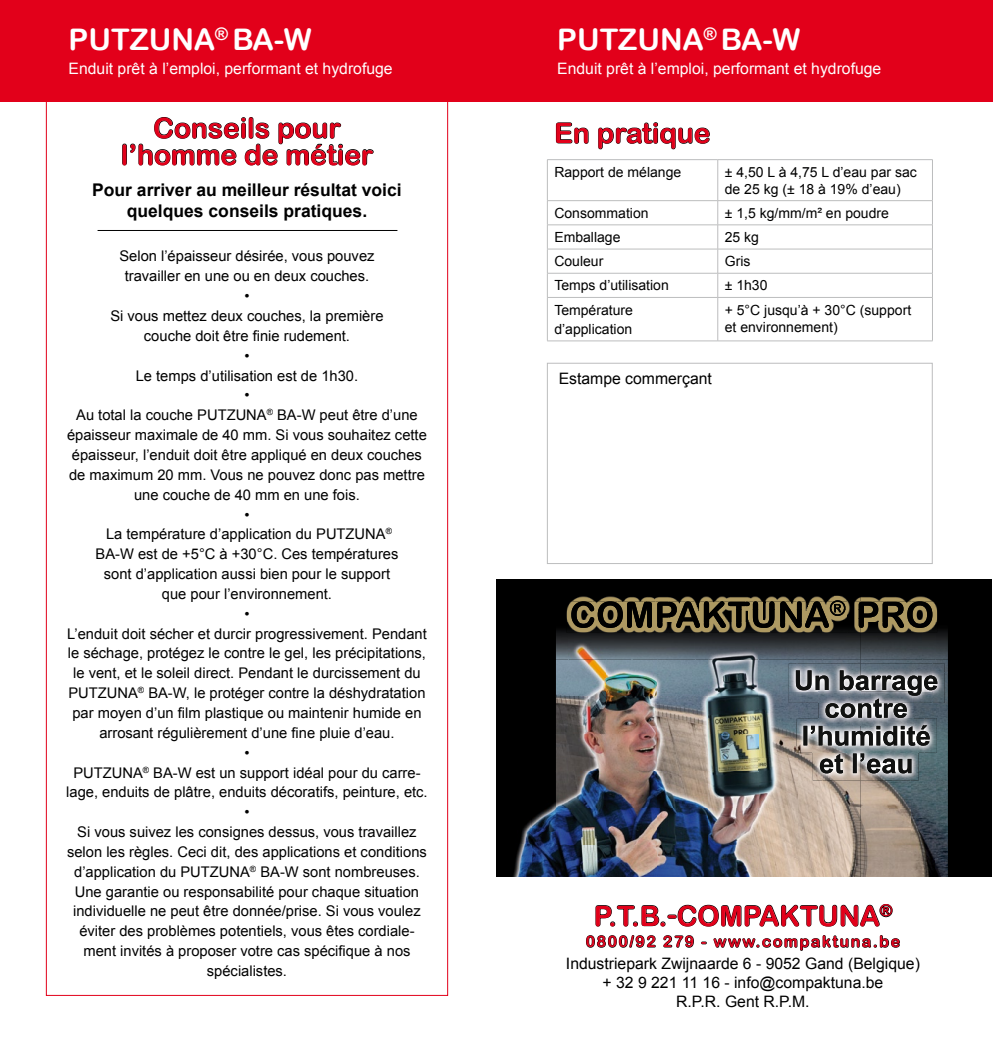
<style>
.page{position:relative;width:993px;height:1042px;background:#fff}
.page>*{position:absolute;margin:0;border:0;box-sizing:border-box;transform-origin:0 0}
.t1{font:29.75px "Arial Rounded MT Bold";color:#fff}
.t2{font:28px/26.6px "Arial Rounded MT Bold";color:#e2001a;text-align:center}
.t3{font:700 17.5px/21px "Arial";color:#000;text-align:center}
.t4{font:15.75px/18.9px "Arial";color:#000;text-align:center}
.t5{font:15.75px "Arial";color:#fff}
.t6{font:15.75px "Arial Rounded MT Bold";letter-spacing:.1em;color:#e2001a}
.t7{font:14.7px/19.8px "Arial";color:#000;text-align:center}
.t8{font:14px/16.8px "Arial";color:#000}
</style>
<div class="page">
<div style="left:0;top:0;width:992px;height:101px;background:#e2001a"></div>
<svg style="left:122px;top:117px;width:252px;height:49px"></svg>
<svg style="left:556px;top:122px;width:33px;height:22px"></svg>
<svg style="left:598px;top:122px;width:112px;height:28px"></svg>
<hr style="left:547px;top:159px;width:170px;height:1px;background:#bcbdbe">
<hr style="left:547px;top:160px;width:1px;height:40px;background:#bcbdbe">
<hr style="left:717px;top:159px;width:215px;height:1px;background:#bcbdbe">
<hr style="left:717px;top:160px;width:1px;height:40px;background:#bcbdbe">
<hr style="left:931px;top:160px;width:1px;height:40px;background:#bcbdbe">
<hr style="left:547px;top:200px;width:170px;height:1px;background:#bcbdbe">
<hr style="left:717px;top:200px;width:215px;height:1px;background:#bcbdbe">
<hr style="left:547px;top:225px;width:170px;height:1px;background:#bcbdbe">
<hr style="left:717px;top:225px;width:215px;height:1px;background:#bcbdbe">
<hr style="left:547px;top:249px;width:170px;height:1px;background:#bcbdbe">
<hr style="left:717px;top:249px;width:215px;height:1px;background:#bcbdbe">
<hr style="left:547px;top:273px;width:170px;height:1px;background:#bcbdbe">
<svg style="left:547px;top:201px;width:1px;height:96px"></svg>
<hr style="left:717px;top:273px;width:215px;height:1px;background:#bcbdbe">
<svg style="left:717px;top:201px;width:1px;height:96px"></svg>
<hr style="left:547px;top:297px;width:170px;height:1px;background:#bcbdbe">
<hr style="left:547px;top:298px;width:1px;height:43px;background:#bcbdbe">
<hr style="left:717px;top:297px;width:215px;height:1px;background:#bcbdbe">
<hr style="left:717px;top:298px;width:1px;height:43px;background:#bcbdbe">
<hr style="left:931px;top:298px;width:1px;height:43px;background:#bcbdbe">
<hr style="left:547px;top:341px;width:170px;height:1px;background:#bcbdbe">
<hr style="left:717px;top:341px;width:215px;height:1px;background:#bcbdbe">
<hr style="left:97px;top:230px;width:300px;height:1px;background:#000">
<div style="left:547px;top:363px;width:385px;height:201px;border:1px solid #bcbdbe"></div>
<svg style="left:595px;top:904px;width:297px;height:23px"></svg>
<svg style="left:586px;top:935px;width:70px;height:13px"></svg>
<svg style="left:663px;top:935px;width:31px;height:13px"></svg>
<svg style="left:701px;top:941px;width:5px;height:4px"></svg>
<svg style="left:713px;top:935px;width:186px;height:16px"></svg>
<div style="left:496px;top:579px;width:494px;height:298px;background:#000"></div>
<img style="left:796px;top:659px;width:151px;height:13px">
<img style="left:935px;top:672px;width:12px;height:205px">
<img style="left:910px;top:753px;width:25px;height:124px">
<img style="left:822px;top:780px;width:88px;height:97px">
<img style="left:947px;top:630px;width:1px;height:29px">
<img style="left:935px;top:606px;width:12px;height:53px">
<img style="left:568px;top:625px;width:367px;height:34px">
<img style="left:860px;top:596px;width:76px;height:36px">
<img style="left:796px;top:663px;width:136px;height:7px">
<img style="left:932px;top:663px;width:12px;height:40px">
<img style="left:796px;top:718px;width:140px;height:35px">
<svg style="left:803px;top:725px;width:126px;height:21px;background:#76787a"></svg>
<img style="left:822px;top:746px;width:96px;height:34px">
<img style="left:513px;top:803px;width:42px;height:74px">
<img style="left:555px;top:659px;width:241px;height:218px">
<img style="left:796px;top:718px;width:26px;height:4px">
<img style="left:796px;top:746px;width:26px;height:131px">
<img style="left:556px;top:606px;width:12px;height:53px">
<img style="left:573px;top:595px;width:287px;height:5px">
<svg style="left:571px;top:600px;width:361px;height:28px"></svg>
<img style="left:788px;top:693px;width:7px;height:10px">
<svg style="left:795px;top:670px;width:142px;height:48px;background:#70767c"></svg>
<img style="left:825px;top:703px;width:35px;height:15px">
<img style="left:803px;top:726px;width:57px;height:20px">
<svg style="left:860px;top:753px;width:51px;height:20px"></svg>
<img style="left:819px;top:753px;width:41px;height:20px">
<h1 class="t1" style="left:69px;top:22px;width:245px">PUTZUNA<sup>®</sup> BA-W</h1>
<p class="t5" style="left:69px;top:58px;width:325px">Enduit prêt à l’emploi, performant et hydrofuge</p>
<h2 class="t2" style="left:121px;top:114px;width:254px">Conseils pour l’homme de métier</h2>
<p class="t3" style="left:92px;top:180px;width:311px">Pour arriver au meilleur résultat voici quelques conseils pratiques.</p>
<p class="t7" style="left:66px;top:247px;width:363px">Selon l’épaisseur désirée, vous pouvez<br>travailler en une ou en deux couches.<br>•<br>Si vous mettez deux couches, la première<br>couche doit être finie rudement.<br>•<br>Le temps d’utilisation est de 1h30.<br>•<br>Au total la couche PUTZUNA<sup>®</sup> BA-W peut être d’une épaisseur maximale de 40 mm. Si vous souhaitez cette épaisseur, l’enduit doit être appliqué en deux couches de maximum 20 mm. Vous ne pouvez donc pas mettre une couche de 40 mm en une fois.<br>•<br>La température d’application du PUTZUNA<sup>®<br></sup>BA-W est de +5°C à +30°C. Ces températures<br>sont d’application aussi bien pour le support<br>que pour l’environnement.<br>•<br>L’enduit doit sécher et durcir progressivement. Pendant le séchage, protégez le contre le gel, les précipitations, le vent, et le soleil direct. Pendant le durcissement du PUTZUNA<sup>®</sup> BA-W, le protéger contre la déshydratation par moyen d’un film plastique ou maintenir humide en arrosant régulièrement d’une fine pluie d’eau.<br>•<br>PUTZUNA<sup>®</sup> BA-W est un support idéal pour du carre&shy;lage, enduits de plâtre, enduits décoratifs, peinture, etc. •<br>Si vous suivez les consignes dessus, vous travaillez selon les règles. Ceci dit, des applications et conditions d’application du PUTZUNA<sup>®</sup> BA-W sont nombreuses.<br>Une garantie ou responsabilité pour chaque situation individuelle ne peut être donnée/prise. Si vous voulez éviter des problèmes potentiels, vous êtes cordiale&shy;ment invités à proposer votre cas spécifique à nos spécialistes.</p>
<h1 class="t1" style="left:557px;top:22px;width:245px">PUTZUNA<sup>®</sup> BA-W</h1>
<p class="t5" style="left:557px;top:58px;width:325px">Enduit prêt à l’emploi, performant et hydrofuge</p>
<h2 class="t2" style="left:554px;top:119px;width:158px">En pratique</h2>
<p class="t8" style="left:554px;top:164px;width:128px">Rapport de mélange</p>
<p class="t8" style="left:724px;top:164px;width:193px">± 4,50 L à 4,75 L d’eau par sac de 25 kg (± 18 à 19% d’eau)</p>
<p class="t8" style="left:554px;top:205px;width:96px">Consommation</p>
<p class="t8" style="left:724px;top:205px;width:166px">± 1,5 kg/mm/m² en poudre</p>
<p class="t8" style="left:554px;top:229px;width:68px">Emballage</p>
<p class="t8" style="left:724px;top:229px;width:36px">25 kg</p>
<p class="t8" style="left:554px;top:253px;width:51px">Couleur</p>
<p class="t8" style="left:724px;top:253px;width:27px">Gris</p>
<p class="t8" style="left:554px;top:277px;width:116px">Temps d’utilisation</p>
<p class="t8" style="left:724px;top:277px;width:44px">± 1h30</p>
<p class="t8" style="left:554px;top:300px;width:80px;line-height:19.2px">Température d’application</p>
<p class="t8" style="left:724px;top:301px;width:188px;line-height:17.5px">+ 5°C jusqu’à + 30°C (support et environnement)</p>
<p class="t4" style="left:558px;top:369px;width:155px">Estampe commerçant</p>
<h2 class="t2" style="left:593px;top:902px;width:300px">P.T.B.-COMPAKTUNA<sup>®</sup></h2>
<p class="t6" style="left:585px;top:932px;width:316px">0800/92 279 - www.compaktuna.be</p>
<p class="t4" style="left:565px;top:954px;width:355px">Industriepark Zwijnaarde 6 - 9052 Gand (Belgique) + 32 9 221 11 16 - info@compaktuna.be<br>R.P.R. Gent R.P.M.</p>
</div>
